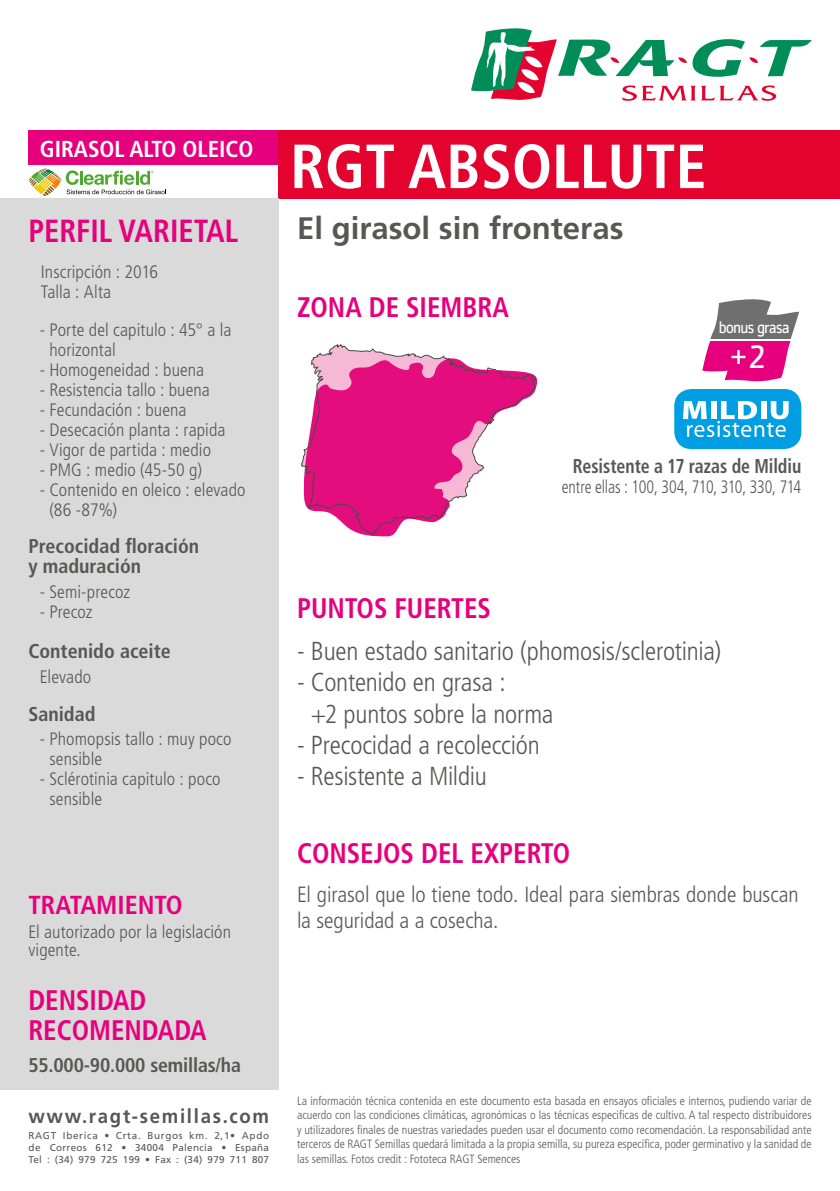
<style>
.page{position:relative;width:840px;height:1191px;background:#fff}
.page>*{position:absolute;margin:0;border:0;box-sizing:border-box;transform-origin:0 0}
.t1{font:700 condensed 62.2px "Frutiger LT Std";color:#fff}
.t2{font:33.4px "Cachet Std";color:#fff}
.t3{font:700 condensed 32px "Frutiger LT Std";color:#e6007d;scale:.95 1}
.t4{font:700 31.2px "Frutiger LT Std";color:#575756}
.t5{font:700 condensed 28.2px/29.6px "Frutiger LT Std";color:#e6007d;scale:.95 1}
.t6{font:300 condensed 26px/31.2px "Frutiger LT Std";letter-spacing:-.01em;color:#575756}
.t7{font:700 condensed 26px "Frutiger LT Std";color:#e6007d}
.t8{font:700 condensed 23px "Frutiger LT Std";color:#fff}
.t9{font:300 condensed 22px/26.4px "Frutiger LT Std";letter-spacing:-.005em;color:#575756}
.t10{font:700 condensed 20px/20px "Frutiger LT Std";color:#575756}
.t11{font:700 condensed 20px "Frutiger LT Std";color:#575756;scale:.89 1}
.t12{font:700 condensed 19.8px "Frutiger LT Std";letter-spacing:-.01em;color:#575756}
.t13{font:700 19.8px "Frutiger LT Std";letter-spacing:.09em;color:#575756;scale:.94 1}
.t14{font:300 condensed 18px/20px "Frutiger LT Std";letter-spacing:.005em;color:#575756}
.t15{font:300 condensed 18px "Frutiger LT Std";letter-spacing:.005em;color:#575756;scale:.89 1}
.t16{font:17.4px "Cachet Std";letter-spacing:-.06em;color:#fff;scale:.89 1}
.t17{font:300 condensed 12px/14.4px "Frutiger LT Std";color:#575756;text-align:justify}
.t18{font:9.8px/11.8px "Frutiger LT Std";letter-spacing:.03em;color:#575756;text-align:justify}
</style>
<div class="page">
<svg style="left:471px;top:28px;width:340px;height:73px"></svg>
<div style="left:278px;top:131px;width:561px;height:68px;background:#e4032e"></div>
<div style="left:28px;top:131px;width:250px;height:34px;background:#e6007d"></div>
<div style="left:0;top:199px;width:278px;height:891px;background:#dadada"></div>
<svg style="left:702px;top:299px;width:96px;height:83px"></svg>
<div style="left:674px;top:389px;width:126px;height:60px;background:#009fe3;border-radius:17px"></div>
<svg style="left:682px;top:401px;width:106px;height:36px"></svg>
<svg style="left:29px;top:168px;width:137px;height:28px"></svg>
<svg style="left:301px;top:344px;width:234px;height:190px"></svg>
<h3 class="t8" style="left:40px;top:135px;width:215px">GIRASOL ALTO OLEICO</h3>
<h3 class="t3" style="left:28px;top:212px;width:222px">PERFIL VARIETAL</h3>
<h3 class="t14" style="left:41px;top:262px;width:119px">Inscripción : 2016<br>Talla : Alta</h3>
<h3 class="t14" style="left:49px;top:320px;width:183px;text-indent:-10px">- Porte del capitulo : 45° a la horizontal</h3>
<h3 class="t14" style="left:40px;top:360px;width:166px">- Homogeneidad : buena</h3>
<h3 class="t14" style="left:40px;top:380px;width:171px">- Resistencia tallo : buena</h3>
<h3 class="t14" style="left:40px;top:400px;width:148px">- Fecundación : buena</h3>
<h3 class="t14" style="left:40px;top:420px;width:187px">- Desecación planta : rapida</h3>
<h3 class="t14" style="left:40px;top:440px;width:173px">- Vigor de partida : medio</h3>
<h3 class="t14" style="left:40px;top:460px;width:164px">- PMG : medio (45-50 g)</h3>
<h3 class="t14" style="left:49px;top:480px;width:197px;text-indent:-10px">- Contenido en oleico : elevado (86 -87%)</h3>
<h3 class="t10" style="left:28px;top:536px;width:172px">Precocidad floración y maduración</h3>
<h3 class="t14" style="left:40px;top:582px;width:92px">- Semi-precoz</h3>
<h3 class="t14" style="left:40px;top:602px;width:54px">- Precoz</h3>
<h3 class="t10" style="left:28px;top:641px;width:144px">Contenido aceite</h3>
<h3 class="t14" style="left:40px;top:667px;width:53px">Elevado</h3>
<h3 class="t10" style="left:28px;top:703px;width:69px">Sanidad</h3>
<h3 class="t14" style="left:49px;top:729px;width:183px;text-indent:-10px">- Phomopsis tallo : muy poco sensible</h3>
<h3 class="t14" style="left:49px;top:769px;width:173px;text-indent:-10px">- Sclérotinia capitulo : poco sensible</h3>
<h3 class="t7" style="left:28px;top:889px;width:156px">TRATAMIENTO</h3>
<h3 class="t14" style="left:28px;top:923px;width:204px;line-height:18px">El autorizado por la legislación vigente.</h3>
<h3 class="t5" style="left:28px;top:985px;width:189px">DENSIDAD<br>RECOMENDADA</h3>
<h3 class="t12" style="left:28px;top:1053px;width:214px">55.000-90.000 semillas/ha</h3>
<h3 class="t13" style="left:28px;top:1104px;width:257px">www.ragt-semillas.com</h3>
<p class="t18" style="left:28px;top:1129px;width:242px">RAGT Iberica • Crta. Burgos km. 2,1• Apdo de Correos 612 • 34004 Palencia • España Tel : (34) 979 725 199 • Fax : (34) 979 711 807</p>
<h1 class="t1" style="left:290px;top:130px;width:417px">RGT ABSOLLUTE</h1>
<h3 class="t4" style="left:297px;top:210px;width:328px">El girasol sin fronteras</h3>
<h3 class="t5" style="left:297px;top:292px;width:224px">ZONA DE SIEMBRA</h3>
<h3 class="t5" style="left:297px;top:594px;width:205px">PUNTOS FUERTES</h3>
<h3 class="t16" style="left:718px;top:317px;width:81px">bonus grasa</h3>
<h2 class="t2" style="left:746px;top:337px;width:21px">2</h2>
<h3 class="t11" style="left:572px;top:454px;width:258px">Resistente a 17 razas de Mildiu</h3>
<h3 class="t15" style="left:561px;top:477px;width:270px">entre ellas : 100, 304, 710, 310, 330, 714</h3>
<h3 class="t6" style="left:297px;top:636px;width:425px">- Buen estado sanitario (phomosis/sclerotinia)</h3>
<h3 class="t6" style="left:311px;top:667px;width:244px;text-indent:-14px">- Contenido en grasa :<br>+2 puntos sobre la norma</h3>
<h3 class="t6" style="left:297px;top:729px;width:244px">- Precocidad a recolección</h3>
<h3 class="t6" style="left:297px;top:760px;width:191px">- Resistente a Mildiu</h3>
<h3 class="t5" style="left:297px;top:838px;width:289px">CONSEJOS DEL EXPERTO</h3>
<h3 class="t9" style="left:297px;top:881px;width:503px">El girasol que lo tiene todo. Ideal para siembras donde buscan la seguridad a a cosecha.</h3>
<p class="t17" style="left:297px;top:1093px;width:516px">La información técnica contenida en este documento esta basada en ensayos oficiales e internos, pudiendo variar de acuerdo con las condiciones climáticas, agronómicas o las técnicas especificas de cultivo. A tal respecto distribuidores y utilizadores finales de nuestras variedades pueden usar el documento como recomendación. La responsabilidad ante terceros de RAGT Semillas quedará limitada a la propia semilla, su pureza específica, poder germinativo y la sanidad de las semillas. Fotos credit : Fototeca RAGT Semences</p>
</div>
